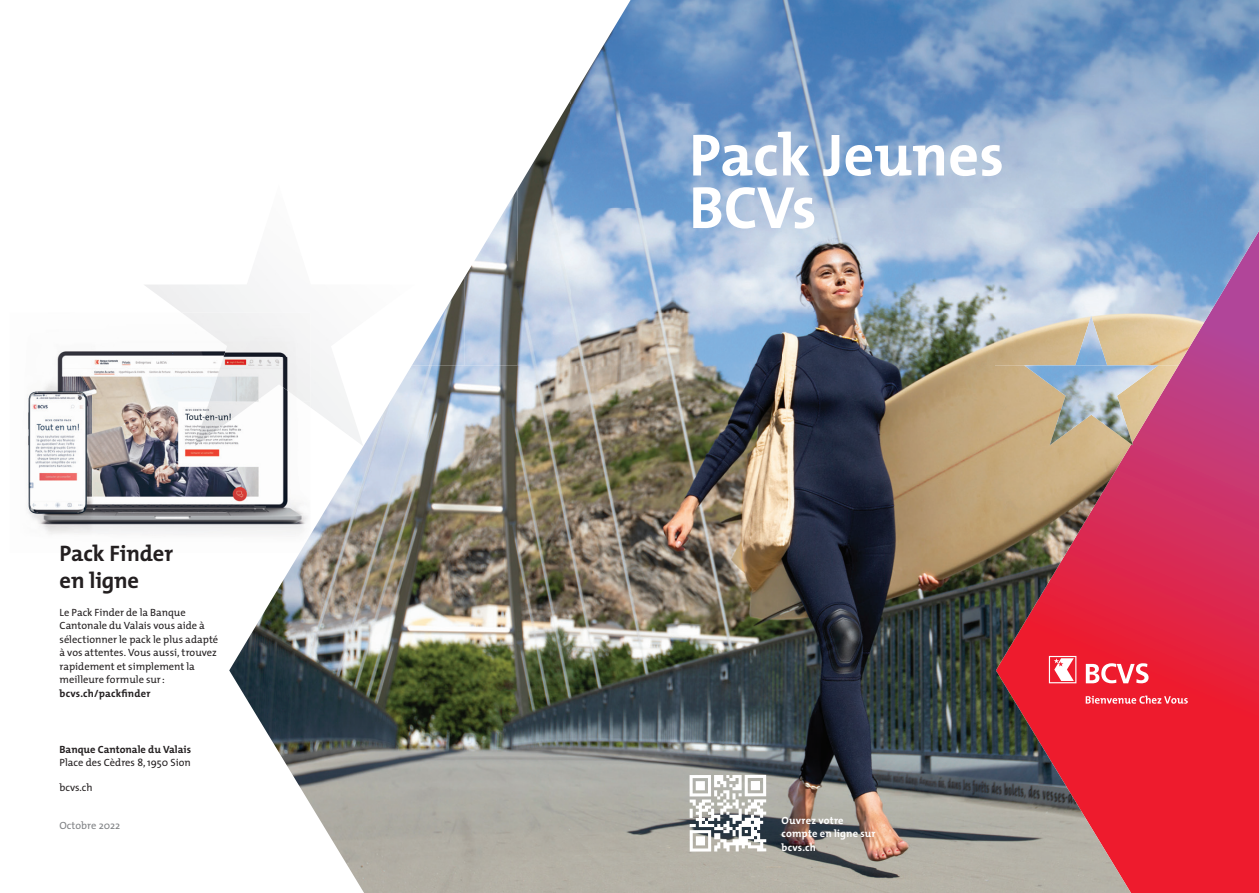
<style>
.page{position:relative;width:1259px;height:893px;background:#fff}
.page>*{position:absolute;margin:0;border:0;box-sizing:border-box;transform-origin:0 0}
.t1{font:700 60px/52.5px "The Mix";color:#fff}
.t2{font:700 22.5px/27px "The Mix";letter-spacing:-.005em;color:#231f20}
.t3{font:10.5px/13.5px "The Mix";color:#231f20}
.t4{font:700 10.5px "The Mix";color:#231f20}
.t5{font:700 10.5px/13.5px "The Mix";letter-spacing:.015em;color:#fff}
.t6{font:10.5px "T Mix";color:#231f20}
.t7{font:10.5px "T Mix";color:#808285}
</style>
<div class="page">
<img style="left:27px;top:351px;width:202px;height:183px">
<svg style="left:1178px;top:366px;width:81px;height:527px;background:#dc284d"></svg>
<img style="left:229px;top:366px;width:949px;height:527px">
<svg style="left:1085px;top:663px;width:63px;height:20px"></svg>
<svg style="left:1049px;top:656px;width:27px;height:27px"></svg>
<svg style="left:1085px;top:696px;width:102px;height:8px"></svg>
<img style="left:143px;top:284px;width:272px;height:162px">
<img style="left:181px;top:312px;width:129px;height:45px">
<img style="left:209px;top:357px;width:101px;height:45px">
<img style="left:195px;top:402px;width:115px;height:44px">
<img style="left:1024px;top:366px;width:134px;height:79px">
<div style="left:1206px;top:319px;width:53px;height:47px;background:#b24597"></div>
<img style="left:570px;top:0;width:636px;height:366px">
<img style="left:1206px;top:0;width:53px;height:319px">
<img style="left:517px;top:101px;width:53px;height:265px">
<img style="left:465px;top:190px;width:52px;height:176px">
<img style="left:412px;top:277px;width:53px;height:89px">
<svg style="left:689px;top:775px;width:77px;height:77px"></svg>
<h2 class="t2" style="left:60px;top:539px;width:115px">Pack Finder en ligne</h2>
<p class="t3" style="left:60px;top:605px;width:160px">Le Pack Finder de la Banque<br>Cantonale du Valais vous aide à sélectionner le pack le plus adapté à vos attentes. Vous aussi, trouvez rapidement et simplement la meilleure formule sur :</p>
<p class="t4" style="left:60px;top:684px;width:92px">bcvs.ch/packfinder</p>
<p class="t4" style="left:60px;top:741px;width:133px">Banque Cantonale du Valais</p>
<p class="t6" style="left:60px;top:753px;width:133px">Place des Cèdres 8, 1950 Sion</p>
<p class="t6" style="left:60px;top:779px;width:35px">bcvs.ch</p>
<p class="t7" style="left:60px;top:816px;width:62px">Octobre 2022</p>
<h1 class="t1" style="left:689px;top:127px;width:316px">Pack Jeunes<br>BCVs</h1>
<p class="t5" style="left:781px;top:813px;width:95px">Ouvrez votre compte en ligne sur bcvs.ch</p>
</div>
